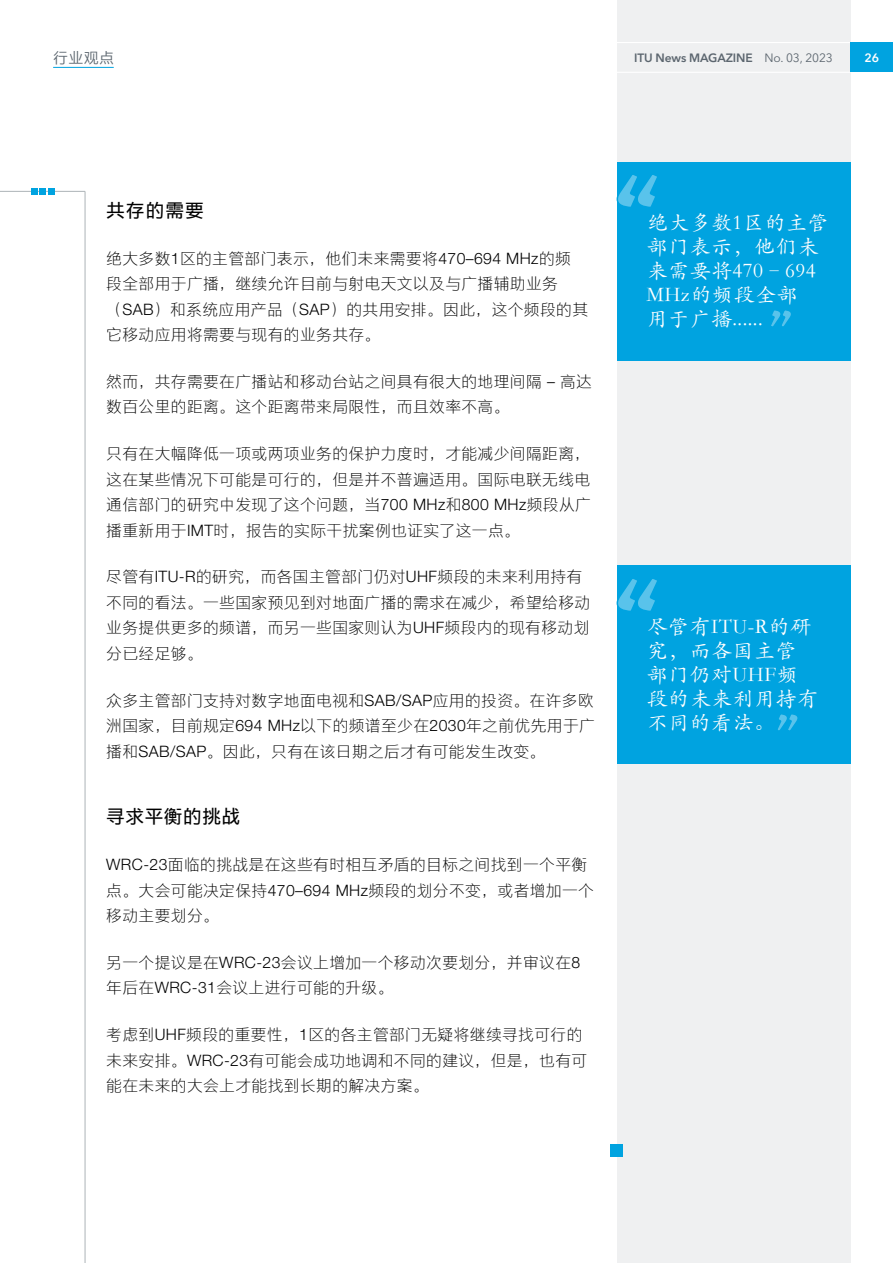
<style>
.page{position:relative;width:893px;height:1263px;background:#fff}
.page>*{position:absolute;margin:0;border:0;box-sizing:border-box;transform-origin:0 0}
.t1{font:21px/24px "ST Kaiti";letter-spacing:.025em;color:#fff}
.t2{font:18.75px "M Ying Hei PRC W5";letter-spacing:.025em;color:#000}
.t3{font:15.75px/25.5px "M Ying Hei PRC W3";letter-spacing:.025em;color:#000}
.t4{font:15px "M Ying Hei PRC W4";color:#5c666f}
.t5{font:600 12px "Avenir Next LT Pro";letter-spacing:-.01em;color:#5c666f}
.t6{font:600 12px "Avenir Next LT Pro";color:#fff}
.s1{font-weight:400}
</style>
<div class="page">
<div style="left:617px;top:0;width:233px;height:1263px;background:#eff0f1"></div>
<div style="left:617px;top:162px;width:233px;height:198px;background:#00a3e0"></div>
<svg style="left:771px;top:310px;width:20px;height:17px"></svg>
<svg style="left:616px;top:175px;width:41px;height:32px"></svg>
<div style="left:617px;top:566px;width:233px;height:198px;background:#00a3e0"></div>
<svg style="left:778px;top:714px;width:20px;height:17px"></svg>
<svg style="left:616px;top:579px;width:41px;height:32px"></svg>
<hr style="left:617px;top:72px;width:233px;height:1px;background:#fff">
<hr style="left:617px;top:42px;width:233px;height:1px;background:#fff">
<hr style="left:85px;top:191px;width:1px;height:1072px;background:#adb3b7">
<div style="left:850px;top:43px;width:43px;height:29px;background:#00a3e0"></div>
<hr style="left:53px;top:67px;width:61px;height:1px;background:#00a3e0">
<hr style="left:0;top:191px;width:85px;height:1px;background:#adb3b7">
<div style="left:31px;top:188px;width:6px;height:7px;background:#00a3e0"></div>
<div style="left:39px;top:188px;width:7px;height:7px;background:#00a3e0"></div>
<div style="left:48px;top:188px;width:6px;height:7px;background:#00a3e0"></div>
<div style="left:610px;top:1144px;width:13px;height:13px;background:#00a3e0"></div>
<p class="t4" style="left:53px;top:48px;width:62px">行业观点</p>
<p class="t5" style="left:634px;top:50px;width:200px">ITU News MAGAZINE <span class="s1">No. 03, 2023</span></p>
<p class="t6" style="left:864px;top:50px;width:16px">26</p>
<p class="t2" style="left:106px;top:199px;width:99px">共存的需要</p>
<p class="t3" style="left:106px;top:245px;width:483px">绝大多数1区的主管部门表示，他们未来需要将470–694 MHz的频段全部用于广播，继续允许目前与射电天文以及与广播辅助业务（SAB）和系统应用产品（SAP）的共用安排。因此，这个频段的其它移动应用将需要与现有的业务共存。</p>
<p class="t3" style="left:106px;top:368px;width:487px">然而，共存需要在广播站和移动台站之间具有很大的地理间隔 – 高达数百公里的距离。这个距离带来局限性，而且效率不高。</p>
<p class="t3" style="left:106px;top:441px;width:486px;text-align:justify">只有在大幅降低一项或两项业务的保护力度时，才能减少间隔距离，这在某些情况下可能是可行的，但是并不普遍适用。国际电联无线电通信部门的研究中发现了这个问题，当700 MHz和800 MHz频段从广播重新用于IMT时，报告的实际干扰案例也证实了这一点。</p>
<p class="t3" style="left:106px;top:564px;width:485px">尽管有ITU-R的研究，而各国主管部门仍对UHF频段的未来利用持有不同的看法。一些国家预见到对地面广播的需求在减少，希望给移动业务提供更多的频谱，而另一些国家则认为UHF频段内的现有移动划分已经足够。</p>
<p class="t3" style="left:106px;top:687px;width:490px;text-align:justify">众多主管部门支持对数字地面电视和SAB/SAP应用的投资。在许多欧洲国家，目前规定694 MHz以下的频谱至少在2030年之前优先用于广播和SAB/SAP。因此，只有在该日期之后才有可能发生改变。</p>
<p class="t2" style="left:106px;top:805px;width:136px">寻求平衡的挑战</p>
<p class="t3" style="left:106px;top:852px;width:489px">WRC-23面临的挑战是在这些有时相互矛盾的目标之间找到一个平衡点。大会可能决定保持470–694 MHz频段的划分不变，或者增加一个移动主要划分。</p>
<p class="t3" style="left:106px;top:949px;width:475px">另一个提议是在WRC-23会议上增加一个移动次要划分，并审议在8年后在WRC-31会议上进行可能的升级。</p>
<p class="t3" style="left:106px;top:1022px;width:482px">考虑到UHF频段的重要性，1区的各主管部门无疑将继续寻找可行的未来安排。WRC-23有可能会成功地调和不同的建议，但是，也有可能在未来的大会上才能找到长期的解决方案。</p>
<h1 class="t1" style="left:646px;top:210px;width:184px">绝大多数1区的主管部门表示，他们未来需要将470–694<br>MHz的频段全部<br>用于广播......</h1>
<h1 class="t1" style="left:646px;top:614px;width:173px">尽管有ITU-R的研究，而各国主管部门仍对UHF频段的未来利用持有不同的看法。</h1>
</div>
